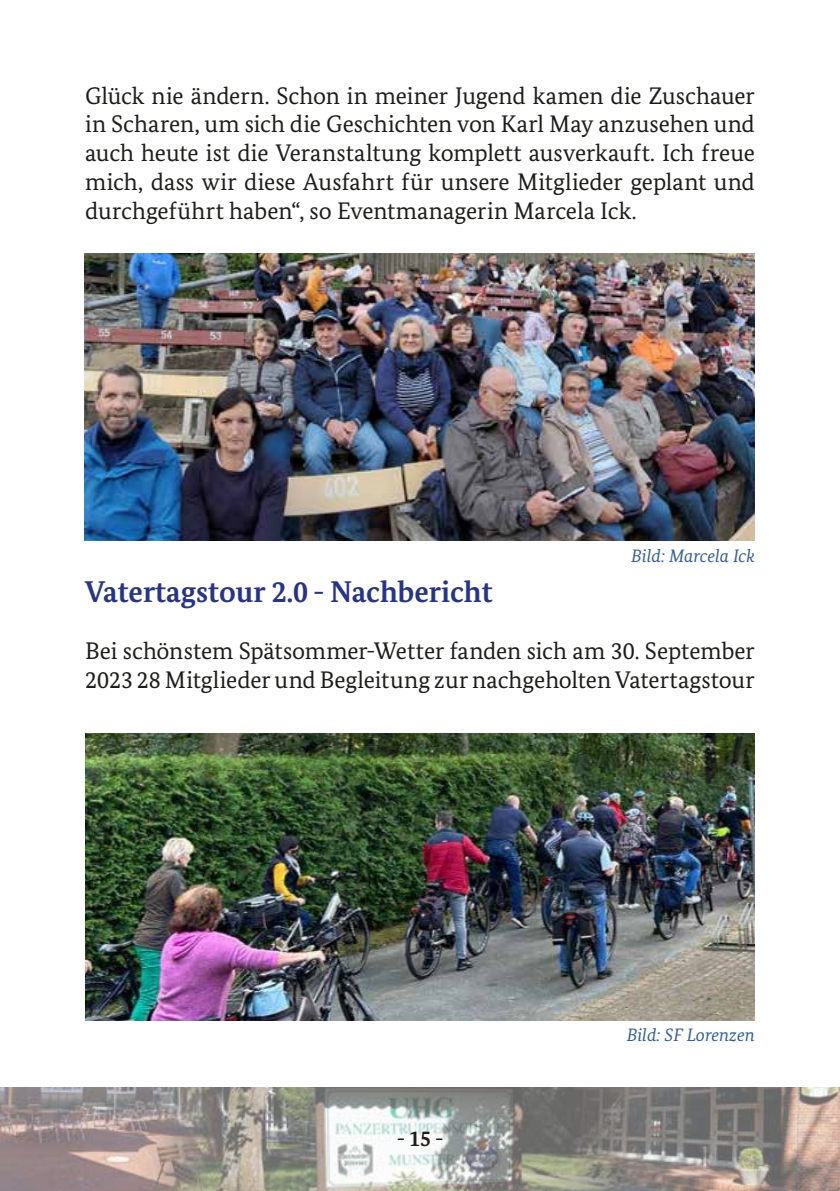
<style>
.page{position:relative;width:840px;height:1191px;background:#fff}
.page>*{position:absolute;margin:0;border:0;box-sizing:border-box;transform-origin:0 0}
.t1{font:700 30px "Bundes Serif";color:#283583}
.t2{font:24px/28.8px "Bundes Serif";letter-spacing:-.005em;color:#1d1d1b;text-align:justify}
.t3{font:700 22px "Bundes Serif";color:#1d1d1b}
.t4{font:italic 18px "Bundes Serif";color:#365f91}
</style>
<div class="page">
<img style="left:0;top:1087px;width:839px;height:104px">
<img style="left:84px;top:253px;width:670px;height:287px">
<img style="left:85px;top:733px;width:669px;height:287px">
<p class="t2" style="left:85px;top:81px;width:671px">Glück nie ändern. Schon in meiner Jugend kamen die Zuschauer in Scharen, um sich die Geschichten von Karl May anzusehen und auch heute ist die Veranstaltung komplett ausverkauft. Ich freue mich, dass wir diese Ausfahrt für unsere Mitglieder geplant und durchgeführt haben“, so Eventmanagerin Marcela Ick.</p>
<p class="t4" style="left:630px;top:544px;width:125px">Bild: Marcela Ick</p>
<p class="t1" style="left:85px;top:573px;width:409px">Vatertagstour 2.0 - Nachbericht</p>
<p class="t2" style="left:85px;top:636px;width:671px">Bei schönstem Spätsommer-Wetter fanden sich am 30. September<br>2023 28 Mitglieder und Begleitung zur nachgeholten Vatertagstour</p>
<p class="t3" style="left:397px;top:1125px;width:48px">- 15 -</p>
<p class="t4" style="left:626px;top:1024px;width:130px">Bild: SF Lorenzen</p>
</div>
